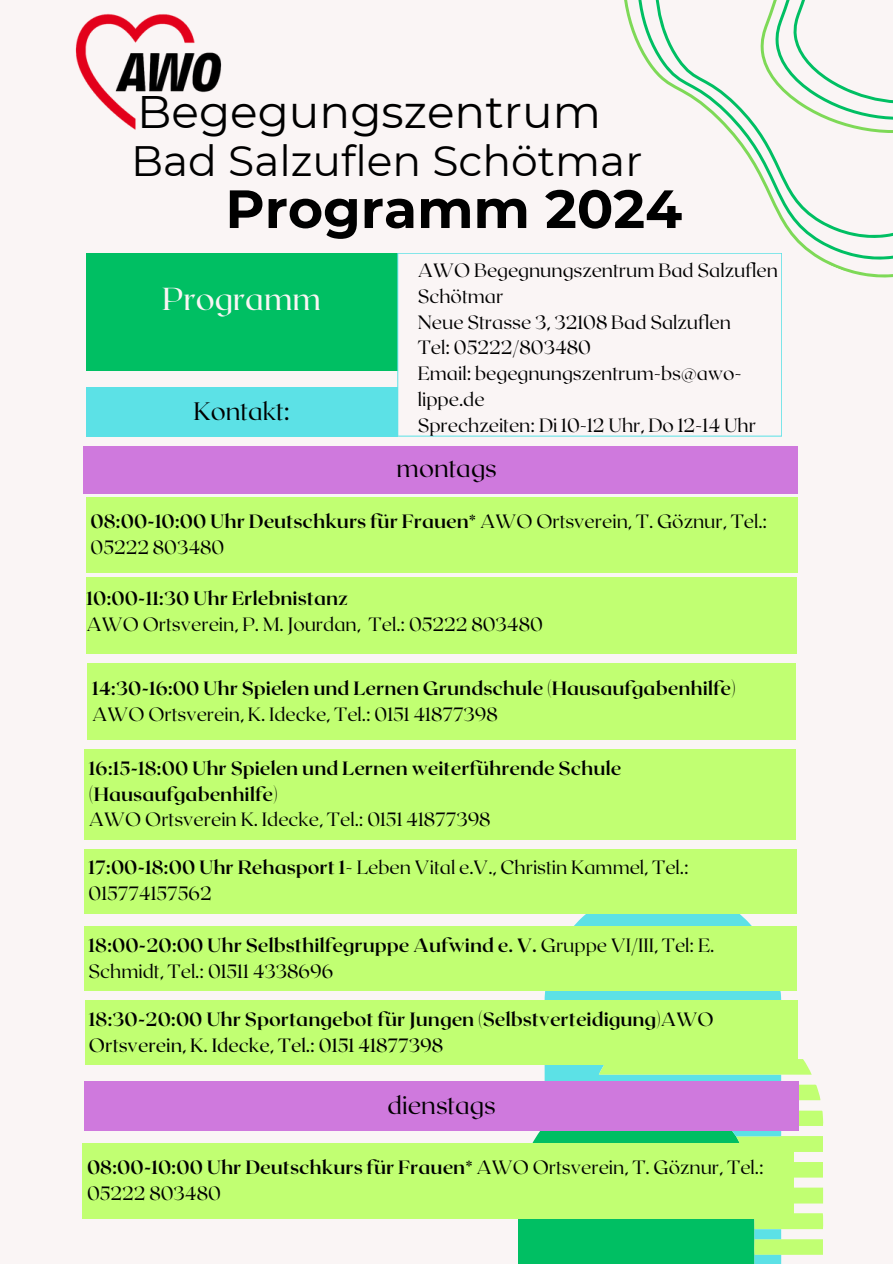
<style>
.page{position:relative;width:893px;height:1264px;background:#fff}
.page>*{position:absolute;margin:0;border:0;box-sizing:border-box;transform-origin:0 0}
.t1{font:700 53.7px "Montserrat";color:#000}
.t2{font:45.45px "Montserrat";color:#000}
.t3{font:42.45px "Montserrat";color:#000}
.t4{font:31.65px "Roxborough CF";color:#faf5f5}
.t5{font:300 25.2px "Roxborough CF";color:#000}
.t6{font:300 19.2px/25.8px "Roxborough CF";color:#000}
.t7{font:700 19.2px/25.8px "Roxborough CF";color:#000}
.s1{font-weight:700}
.s2{font-weight:400}
</style>
<div class="page">
<div style="left:0;top:0;width:892px;height:1263px;background:#faf5f5"></div>
<div style="left:86px;top:253px;width:311px;height:117px;background:#00bf63"></div>
<div style="left:86px;top:498px;width:711px;height:75px;background:#c1ff72"></div>
<svg style="left:544px;top:913px;width:237px;height:168px;fill:#5ce1e6"></svg>
<div style="left:598px;top:1059px;width:213px;height:15px;background:#c1ff72"></div>
<svg style="left:518px;top:1084px;width:305px;height:179px"></svg>
<div style="left:84px;top:848px;width:712px;height:65px;background:#c1ff72"></div>
<div style="left:86px;top:577px;width:710px;height:77px;background:#c1ff72"></div>
<div style="left:88px;top:663px;width:708px;height:76px;background:#c1ff72"></div>
<div style="left:85px;top:748px;width:711px;height:91px;background:#c1ff72"></div>
<svg style="left:397px;top:253px;width:385px;height:183px"></svg>
<div style="left:86px;top:387px;width:311px;height:49px;background:#5ce1e6"></div>
<img style="left:75px;top:13px;width:147px;height:117px">
<svg style="left:537px;top:253px;width:245px;height:62px"></svg>
<svg style="left:558px;top:0;width:334px;height:294px"></svg>
<div style="left:83px;top:446px;width:714px;height:47px;background:#cf79dd"></div>
<div style="left:84px;top:925px;width:712px;height:65px;background:#c1ff72"></div>
<div style="left:85px;top:999px;width:712px;height:65px;background:#c1ff72"></div>
<div style="left:84px;top:1081px;width:715px;height:49px;background:#cf79dd"></div>
<div style="left:83px;top:1143px;width:710px;height:75px;background:#c1ff72"></div>
<p class="t2" style="left:137px;top:84px;width:465px">Begegungszentrum</p>
<p class="t3" style="left:131px;top:135px;width:512px">Bad Salzuflen Schötmar</p>
<p class="t1" style="left:225px;top:176px;width:458px">Programm 2024</p>
<p class="t4" style="left:162px;top:278px;width:160px">Programm</p>
<p class="t5" style="left:193px;top:394px;width:98px">Kontakt:</p>
<p class="t6" style="left:418px;top:256px;width:362px">AWO Begegnungszentrum Bad Salzuflen<br>Schötmar</p>
<p class="t6" style="left:418px;top:308px;width:314px">Neue Strasse 3, 32108 Bad Salzuflen</p>
<p class="t6" style="left:418px;top:334px;width:175px">Tel: 05222/803480</p>
<p class="t6" style="left:418px;top:360px;width:325px">Email: begegnungszentrum-bs@awo&shy;lippe.de</p>
<p class="t6" style="left:418px;top:411px;width:340px">Sprechzeiten: Di 10-12 Uhr, Do 12-14 Uhr</p>
<p class="t5" style="left:396px;top:452px;width:102px">montags</p>
<p class="t6" style="left:91px;top:507px;width:678px"><span class="s1">08:00-10:00 Uhr Deutschkurs für Frauen*</span> AWO Ortsverein, T. Göznur, Tel.:<br>05222 803480</p>
<p class="t7" style="left:87px;top:584px;width:263px">10:00-11:30 Uhr Erlebnistanz</p>
<p class="t6" style="left:87px;top:610px;width:458px">AWO Ortsverein, P. M. Jourdan, Tel.: 05222 803480</p>
<p class="t7" style="left:92px;top:674px;width:645px">14:30-16:00 Uhr Spielen und Lernen Grundschule (Hausaufgabenhilfe)</p>
<p class="t6" style="left:92px;top:700px;width:407px">AWO Ortsverein, K. Idecke, Tel.: 0151 41877398</p>
<p class="t7" style="left:89px;top:754px;width:534px">16:15-18:00 Uhr Spielen und Lernen weiterführende Schule (Hausaufgabenhilfe)</p>
<p class="t6" style="left:89px;top:805px;width:403px">AWO Ortsverein K. Idecke, Tel.: 0151 41877398</p>
<p class="t6" style="left:89px;top:853px;width:601px"><span class="s1">17:00-18:00 Uhr Rehasport 1</span>- Leben Vital e.V., Christin Kammel, Tel.:<br>015774157562</p>
<p class="t6" style="left:89px;top:931px;width:627px"><span class="s1">18:00-20:00 Uhr Selbsthilfegruppe Aufwind e. V.</span> Gruppe VI/III, Tel: E.<br>Schmidt, Tel.: 01511 4338696</p>
<p class="t7" style="left:89px;top:1005px;width:626px">18:30-20:00 Uhr Sportangebot für Jungen (Selbstverteidigung)<span class="s2">AWO<br>Ortsverein, K. Idecke, Tel.: 0151 41877398</span></p>
<p class="t5" style="left:387px;top:1088px;width:109px">dienstags</p>
<p class="t6" style="left:87px;top:1153px;width:678px"><span class="s1">08:00-10:00 Uhr Deutschkurs für Frauen*</span> AWO Ortsverein, T. Göznur, Tel.:<br>05222 803480</p>
</div>
